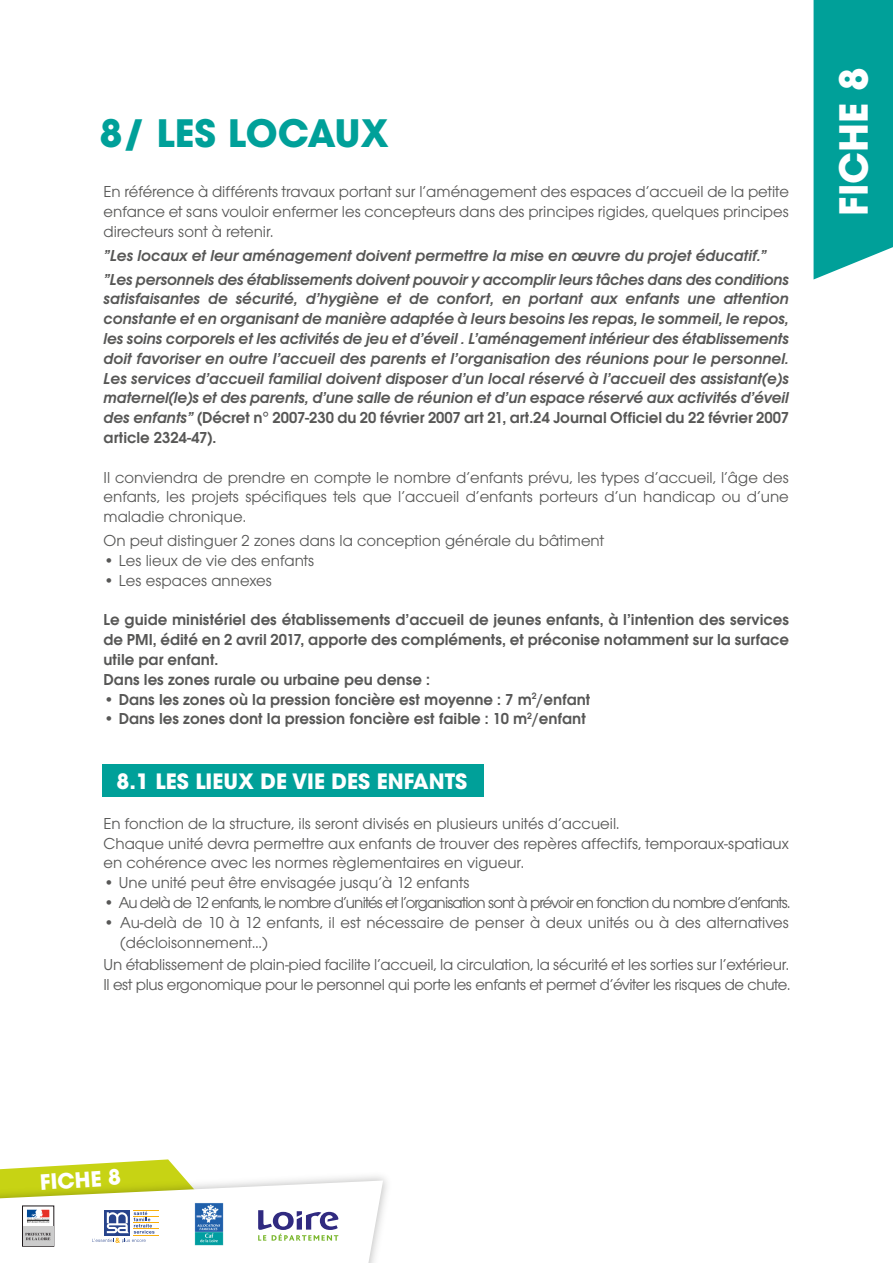
<style>
.page{position:relative;width:893px;height:1263px;background:#fff}
.page>*{position:absolute;margin:0;border:0;box-sizing:border-box;transform-origin:0 0}
.t1{font:700 38.4px "Avant Garde LT";color:#fff}
.t2{font:700 37.5px "Avant Garde LT";color:#00a099}
.t3{font:700 21px "Avant Garde LT";color:#fff}
.t4{font:16.5px/19.8px "Avant Garde Gothic Itc T";color:#575756;text-align:justify}
.t5{font:italic 600 16.5px/19.8px "Avant Garde Gothic Itc T";letter-spacing:-.005em;color:#575756}
.t6{font:600 16.5px/19.8px "Avant Garde Gothic Itc T";color:#575756}
.t7{font:16.5px/19.8px "Avant Garde Gothic Itc T";letter-spacing:-.02em;color:#575756}
.t8{font:16.5px "Avant Garde Gothic Itc T";letter-spacing:-.055em;color:#575756}
.s1{font-style:normal}
</style>
<div class="page">
<div style="left:103px;top:764px;width:381px;height:33px;background:#00a099"></div>
<svg style="left:0;top:1159px;width:383px;height:104px"></svg>
<img style="left:194px;top:1203px;width:30px;height:42px">
<svg style="left:813px;top:0;width:80px;height:279px"></svg>
<h2 class="t2" style="left:100px;top:109px;width:291px">8/ LES LOCAUX</h2>
<p class="t4" style="left:104px;top:181px;width:687px">En référence à différents travaux portant sur l’aménagement des espaces d’accueil de la petite enfance et sans vouloir enfermer les concepteurs dans des principes rigides, quelques principes directeurs sont à retenir.</p>
<p class="t5" style="left:104px;top:243px;width:687px;line-height:24px">”Les locaux et leur aménagement doivent permettre la mise en œuvre du projet éducatif.” ”Les personnels des établissements doivent pouvoir y accomplir leurs tâches dans des conditions</p>
<p class="t5" style="left:104px;top:289px;width:687px;text-align:justify">satisfaisantes de sécurité, d’hygiène et de confort, en portant aux enfants une attention constante et en organisant de manière adaptée à leurs besoins les repas, le sommeil, le repos, les soins corporels et les activités de jeu et d’éveil . L’aménagement intérieur des établissements doit favoriser en outre l’accueil des parents et l’organisation des réunions pour le personnel.<br>Les services d’accueil familial doivent disposer d’un local réservé à l’accueil des assistant(e)s maternel(le)s et des parents, d’une salle de réunion et d’un espace réservé aux activités d’éveil des enfants” <span class="s1">(Décret n° 2007-230 du 20 février 2007 art 21, art.24 Journal Officiel du 22 février 2007 article 2324-47).</span></p>
<p class="t4" style="left:104px;top:467px;width:687px">Il conviendra de prendre en compte le nombre d’enfants prévu, les types d’accueil, l’âge des enfants, les projets spécifiques tels que l’accueil d’enfants porteurs d’un handicap ou d’une maladie chronique.</p>
<p class="t4" style="left:104px;top:531px;width:502px">On peut distinguer 2 zones dans la conception générale du bâtiment</p>
<p class="t4" style="left:104px;top:550px;width:212px">• Les lieux de vie des enfants</p>
<p class="t4" style="left:104px;top:570px;width:170px">• Les espaces annexes</p>
<p class="t6" style="left:104px;top:610px;width:687px">Le guide ministériel des établissements d’accueil de jeunes enfants, à l’intention des services de PMI, édité en 2 avril 2017, apporte des compléments, et préconise notamment sur la surface utile par enfant.<br>Dans les zones rurale ou urbaine peu dense :</p>
<p class="t6" style="left:104px;top:689px;width:488px">• Dans les zones où la pression foncière est moyenne : 7 m<sup>2</sup>/enfant</p>
<p class="t6" style="left:104px;top:709px;width:484px">• Dans les zones dont la pression foncière est faible : 10 m<sup>2</sup>/enfant</p>
<p class="t3" style="left:117px;top:768px;width:352px">8.1 LES LIEUX DE VIE DES ENFANTS</p>
<p class="t4" style="left:104px;top:813px;width:687px;text-align:left">En fonction de la structure, ils seront divisés en plusieurs unités d’accueil.<br>Chaque unité devra permettre aux enfants de trouver des repères affectifs, temporaux-spatiaux en cohérence avec les normes règlementaires en vigueur.</p>
<p class="t4" style="left:104px;top:873px;width:368px">• Une unité peut être envisagée jusqu’à 12 enfants</p>
<p class="t8" style="left:104px;top:893px;width:688px">• Au delà de 12 enfants, le nombre d’unités et l’organisation sont à prévoir en fonction du nombre d’enfants.</p>
<p class="t4" style="left:120px;top:912px;width:670px;text-indent:-16px">• Au-delà de 10 à 12 enfants, il est nécessaire de penser à deux unités ou à des alternatives (décloisonnement…)</p>
<p class="t7" style="left:104px;top:954px;width:688px">Un établissement de plain-pied facilite l’accueil, la circulation, la sécurité et les sorties sur l’extérieur.<br>Il est plus ergonomique pour le personnel qui porte les enfants et permet d’éviter les risques de chute.</p>
<h1 class="t1" style="left:829px;top:216px;width:150px;rotate:-90deg">FICHE 8</h1>
<p class="t3" style="left:39px;top:1168px;width:83px;rotate:-4deg">FICHE 8</p>
</div>
